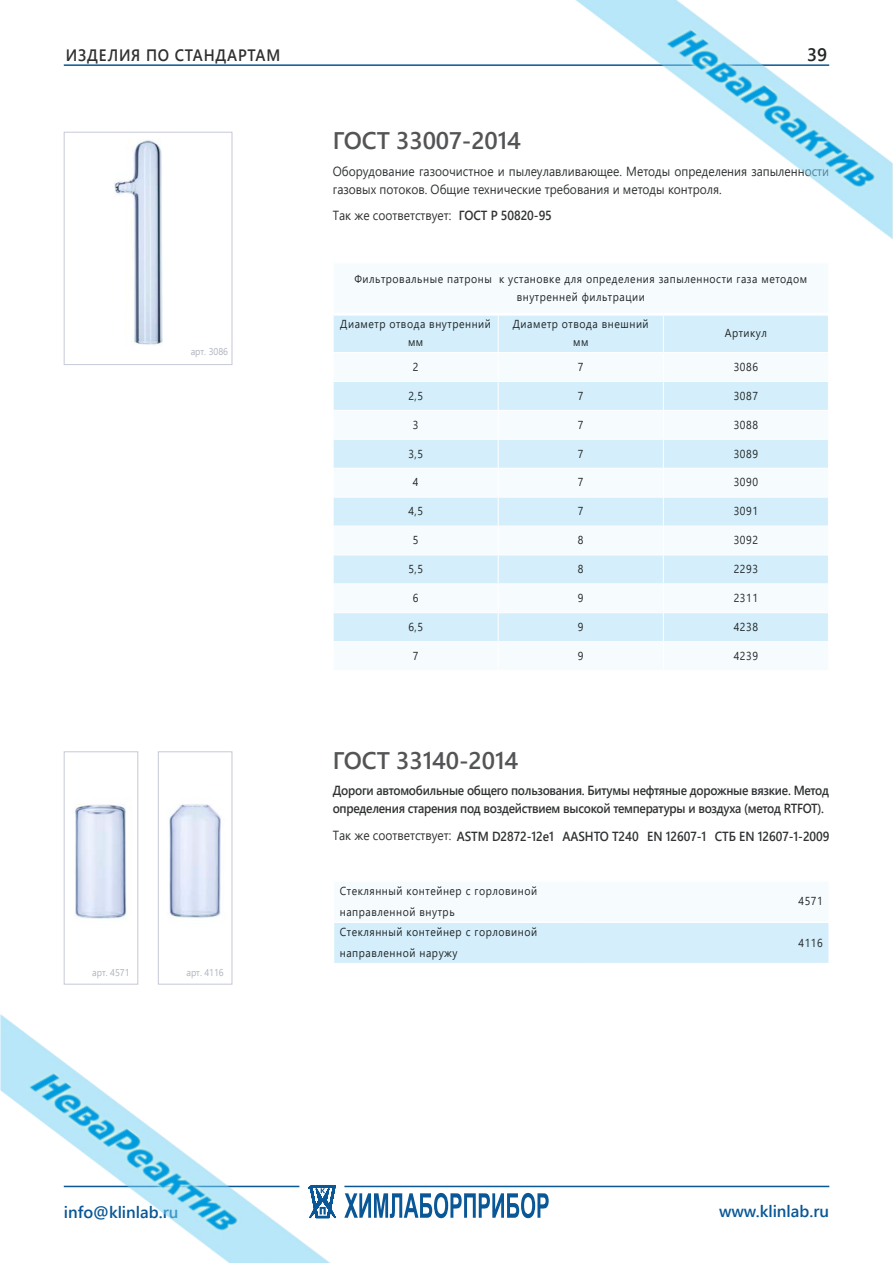
<style>
.page{position:relative;width:893px;height:1263px;background:#fff}
.page>*{position:absolute;margin:0;border:0;box-sizing:border-box;transform-origin:0 0}
.оглавление_гост{font:600 24px "Segoe UI";letter-spacing:-.005em;color:#525455}
.t1{font:600 18px "Segoe UI";color:#212526}
.t2{font:600 16.5px "Segoe UI";color:#095796}
.t3{font:600 16.5px "Segoe UI";letter-spacing:.05em;color:#2f3031;scale:.91 1}
.оглавление_гост-2{font:600 13.2px/18px "Segoe UI";letter-spacing:-.02em;color:#303233;scale:.91 1}
.t4{font:13.2px/18px "Segoe UI";color:#303233;scale:.91 1}
.t5{font:11.55px/21px "Segoe UI";letter-spacing:.05em;color:#212526;scale:.91 1}
.t6{font:9.9px "Segoe UI";color:#b0b3bf;scale:.91 1}
</style>
<div class="page">
<img style="left:0;top:0;width:893px;height:1263px">
<h3 class="t3" style="left:66px;top:40px;width:237px">ИЗДЕЛИЯ ПО СТАНДАРТАМ</h3>
<h2 class="t1" style="left:807px;top:38px;width:22px">39</h2>
<p class="t6" style="left:191px;top:342px;width:43px">арт. 3086</p>
<p class="t6" style="left:92px;top:963px;width:43px">арт. 4571</p>
<p class="t6" style="left:186px;top:963px;width:43px">арт. 4116</p>
<p class="оглавление_гост" style="left:333px;top:118px;width:190px">ГОСТ 33007-2014</p>
<p class="t4" style="left:333px;top:161px;width:547px">Оборудование газоочистное и пылеулавливающее. Методы определения запыленности газовых потоков. Общие технические требования и методы контроля.</p>
<p class="t4" style="left:333px;top:205px;width:132px">Так же соответствует:</p>
<p class="оглавление_гост-2" style="left:459px;top:205px;width:104px">ГОСТ Р 50820-95</p>
<p class="t5" style="left:354px;top:269px;width:499px;line-height:18px;text-align:center">Фильтровальные патроны к установке для определения запыленности газа методом внутренней фильтрации</p>
<p class="t5" style="left:340px;top:312px;width:167px">Диаметр отвода внутренний</p>
<p class="t5" style="left:408px;top:330px;width:18px">мм</p>
<p class="t5" style="left:513px;top:312px;width:151px">Диаметр отвода внешний</p>
<p class="t5" style="left:573px;top:330px;width:18px">мм</p>
<p class="t5" style="left:725px;top:321px;width:48px">Артикул</p>
<p class="t5" style="left:413px;top:355px;width:8px">2</p>
<p class="t5" style="left:578px;top:355px;width:8px">7</p>
<p class="t5" style="left:734px;top:355px;width:28px">3086</p>
<p class="t5" style="left:408px;top:384px;width:18px">2,5</p>
<p class="t5" style="left:578px;top:384px;width:8px">7</p>
<p class="t5" style="left:734px;top:384px;width:28px">3087</p>
<p class="t5" style="left:413px;top:413px;width:8px">3</p>
<p class="t5" style="left:578px;top:413px;width:8px">7</p>
<p class="t5" style="left:734px;top:413px;width:28px">3088</p>
<p class="t5" style="left:408px;top:442px;width:18px">3,5</p>
<p class="t5" style="left:578px;top:442px;width:8px">7</p>
<p class="t5" style="left:734px;top:442px;width:28px">3089</p>
<p class="t5" style="left:413px;top:471px;width:8px">4</p>
<p class="t5" style="left:578px;top:471px;width:8px">7</p>
<p class="t5" style="left:734px;top:471px;width:28px">3090</p>
<p class="t5" style="left:408px;top:500px;width:18px">4,5</p>
<p class="t5" style="left:578px;top:500px;width:8px">7</p>
<p class="t5" style="left:734px;top:500px;width:28px">3091</p>
<p class="t5" style="left:413px;top:529px;width:8px">5</p>
<p class="t5" style="left:578px;top:529px;width:8px">8</p>
<p class="t5" style="left:734px;top:529px;width:28px">3092</p>
<p class="t5" style="left:408px;top:558px;width:18px">5,5</p>
<p class="t5" style="left:578px;top:558px;width:8px">8</p>
<p class="t5" style="left:734px;top:558px;width:28px">2293</p>
<p class="t5" style="left:413px;top:586px;width:8px">6</p>
<p class="t5" style="left:578px;top:586px;width:8px">9</p>
<p class="t5" style="left:734px;top:586px;width:28px">2311</p>
<p class="t5" style="left:408px;top:615px;width:18px">6,5</p>
<p class="t5" style="left:578px;top:615px;width:8px">9</p>
<p class="t5" style="left:734px;top:615px;width:28px">4238</p>
<p class="t5" style="left:413px;top:644px;width:8px">7</p>
<p class="t5" style="left:578px;top:644px;width:8px">9</p>
<p class="t5" style="left:734px;top:644px;width:28px">4239</p>
<p class="оглавление_гост" style="left:333px;top:738px;width:187px">ГОСТ 33140-2014</p>
<p class="оглавление_гост-2" style="left:333px;top:781px;width:547px">Дороги автомобильные общего пользования. Битумы нефтяные дорожные вязкие. Метод определения старения под воздействием высокой температуры и воздуха (метод RTFOT).</p>
<p class="t4" style="left:333px;top:825px;width:132px">Так же соответствует:</p>
<p class="оглавление_гост-2" style="left:457px;top:827px;width:108px">ASTM D2872-12e1</p>
<p class="оглавление_гост-2" style="left:562px;top:827px;width:85px">AASHTO T240</p>
<p class="оглавление_гост-2" style="left:647px;top:827px;width:66px">EN 12607-1</p>
<p class="оглавление_гост-2" style="left:715px;top:827px;width:128px">СТБ EN 12607-1-2009</p>
<p class="t5" style="left:340px;top:879px;width:218px">Стеклянный контейнер с горловиной направленной внутрь</p>
<p class="t5" style="left:799px;top:890px;width:28px">4571</p>
<p class="t5" style="left:340px;top:920px;width:218px">Стеклянный контейнер с горловиной направленной наружу</p>
<p class="t5" style="left:799px;top:931px;width:28px">4116</p>
<h3 class="t2" style="left:64px;top:1197px;width:116px">info@klinlab.ru</h3>
<h3 class="t2" style="left:719px;top:1196px;width:112px">www.klinlab.ru</h3>
</div>
